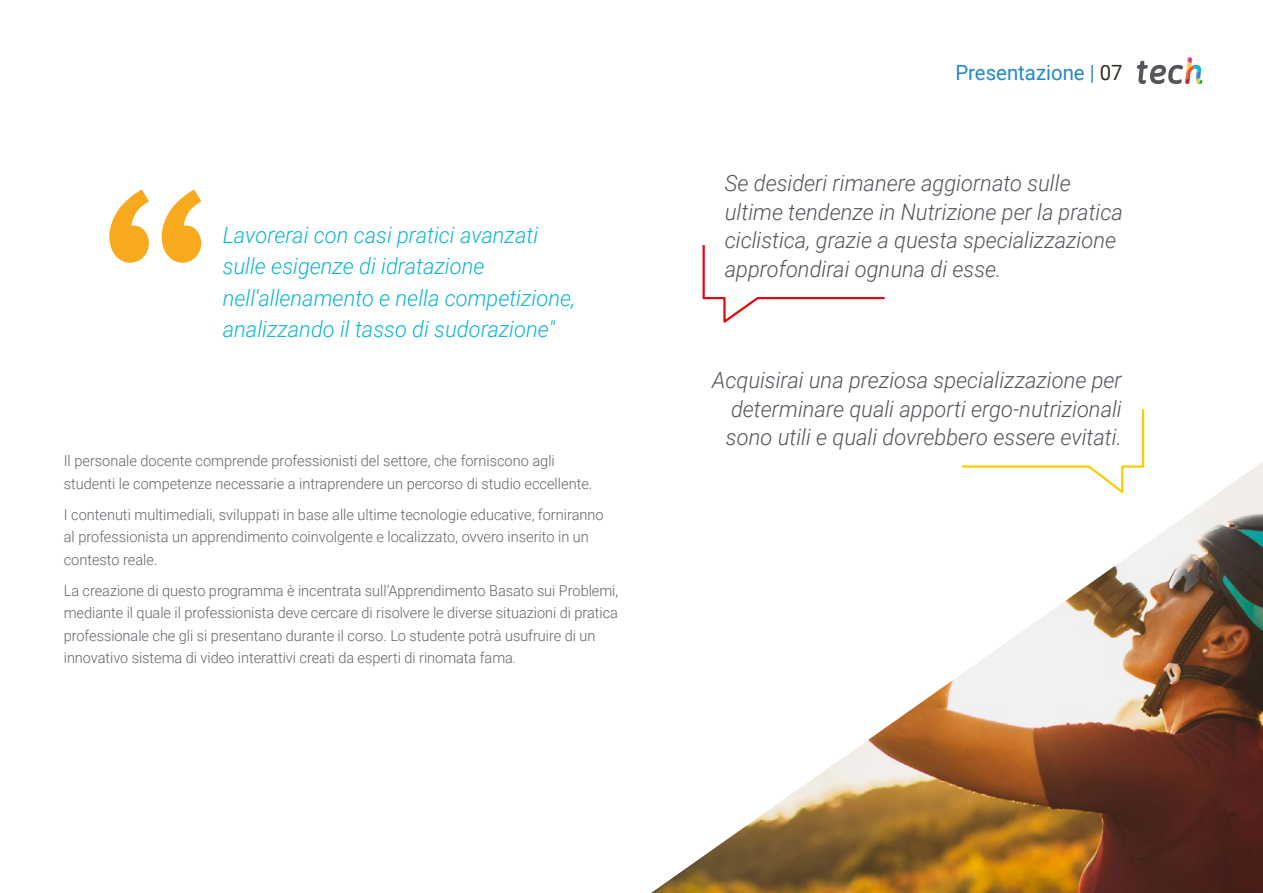
<style>
.page{position:relative;width:1263px;height:893px;background:#fff}
.page>*{position:absolute;margin:0;border:0;box-sizing:border-box;transform-origin:0 0}
.t1{font:italic 300 22.5px/28.5px "Roboto";color:#52555b;text-align:justify}
.t2{font:italic 300 22.5px/31.5px "Roboto";color:#0fb6cf}
.t3{font:21px "Roboto";color:#2488c9}
.t4{font:300 15px/22.5px "Roboto";letter-spacing:-.005em;color:#61646a}
.s1{color:#312e20}
</style>
<div class="page">
<svg style="left:109px;top:189px;width:92px;height:74px"></svg>
<svg style="left:1142px;top:409px;width:3px;height:52px"></svg>
<svg style="left:702px;top:245px;width:183px;height:78px"></svg>
<img style="left:651px;top:461px;width:612px;height:432px">
<svg style="left:1137px;top:57px;width:65px;height:27px"></svg>
<h1 class="t2" style="left:223px;top:218px;width:354px">Lavorerai con casi pratici avanzati sulle esigenze di idratazione nell'allenamento e nella competizione, analizzando il tasso di sudorazione"</h1>
<p class="t4" style="left:64px;top:449px;width:530px">Il personale docente comprende professionisti del settore, che forniscono agli studenti le competenze necessarie a intraprendere un percorso di studio eccellente.</p>
<p class="t4" style="left:64px;top:503px;width:541px">I contenuti multimediali, sviluppati in base alle ultime tecnologie educative, forniranno al professionista un apprendimento coinvolgente e localizzato, ovvero inserito in un contesto reale.</p>
<p class="t4" style="left:64px;top:579px;width:556px">La creazione di questo programma è incentrata sull’Apprendimento Basato sui Problemi, mediante il quale il professionista deve cercare di risolvere le diverse situazioni di pratica professionale che gli si presentano durante il corso. Lo studente potrà usufruire di un innovativo sistema di video interattivi creati da esperti di rinomata fama.</p>
<h2 class="t3" style="left:955px;top:57px;width:169px">Presentazione | <span class="s1">07</span></h2>
<h1 class="t1" style="left:725px;top:168px;width:400px;text-align:left">Se desideri rimanere aggiornato sulle ultime tendenze in Nutrizione per la pratica ciclistica, grazie a questa specializzazione approfondirai ognuna di esse.</h1>
<h1 class="t1" style="left:726px;top:365px;width:397px;text-indent:-14px">Acquisirai una preziosa specializzazione per determinare quali apporti ergo-nutrizionali sono utili e quali dovrebbero essere evitati.</h1>
</div>
